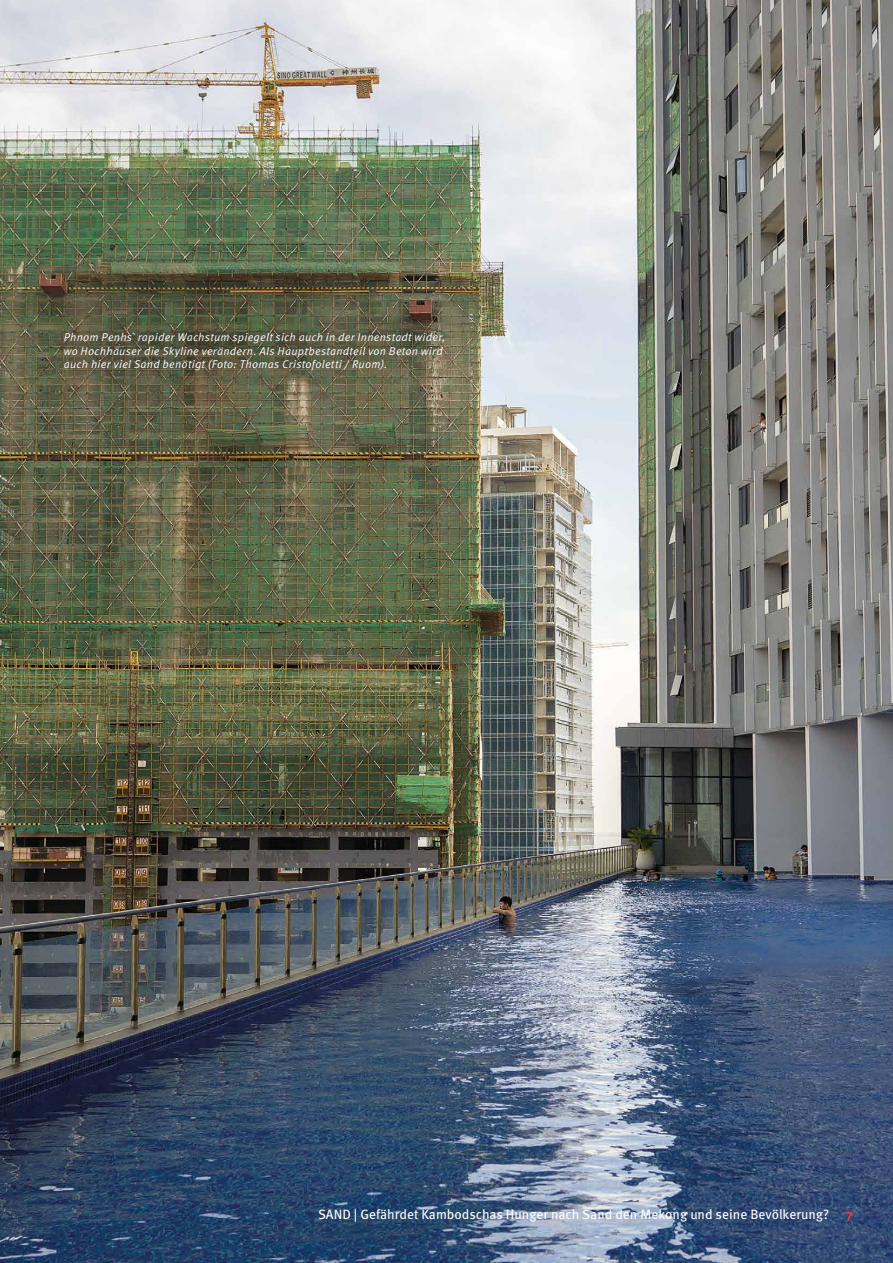
<style>
.page{position:relative;width:893px;height:1263px;background:#fff}
.page>*{position:absolute;margin:0;border:0;box-sizing:border-box;transform-origin:0 0}
.t1{font:13.5px "Meta OT";color:#fff}
.t2{font:700 13.5px "Meta OT";color:#e8423b}
.t3{font:italic 11.25px/13.5px "Meta OT";letter-spacing:.02em;color:#fff}
</style>
<div class="page">
<img style="left:0;top:0;width:893px;height:1263px">
<svg style="left:42px;top:311px;width:423px;height:81px;background:#5e5d45"></svg>
<p class="t3" style="left:64px;top:331px;width:383px">Phnom Penhs` rapider Wachstum spiegelt sich auch in der Innenstadt wider, wo Hochhäuser die Skyline verändern. Als Hauptbestandteil von Beton wird auch hier viel Sand benötigt (Foto: Thomas Cristofoletti / Ruom).</p>
<p class="t1" style="left:318px;top:1206px;width:512px">SAND | Gefährdet Kambodschas Hunger nach Sand den Mekong und seine Bevölkerung?</p>
<p class="t2" style="left:846px;top:1205px;width:8px">7</p>
</div>
